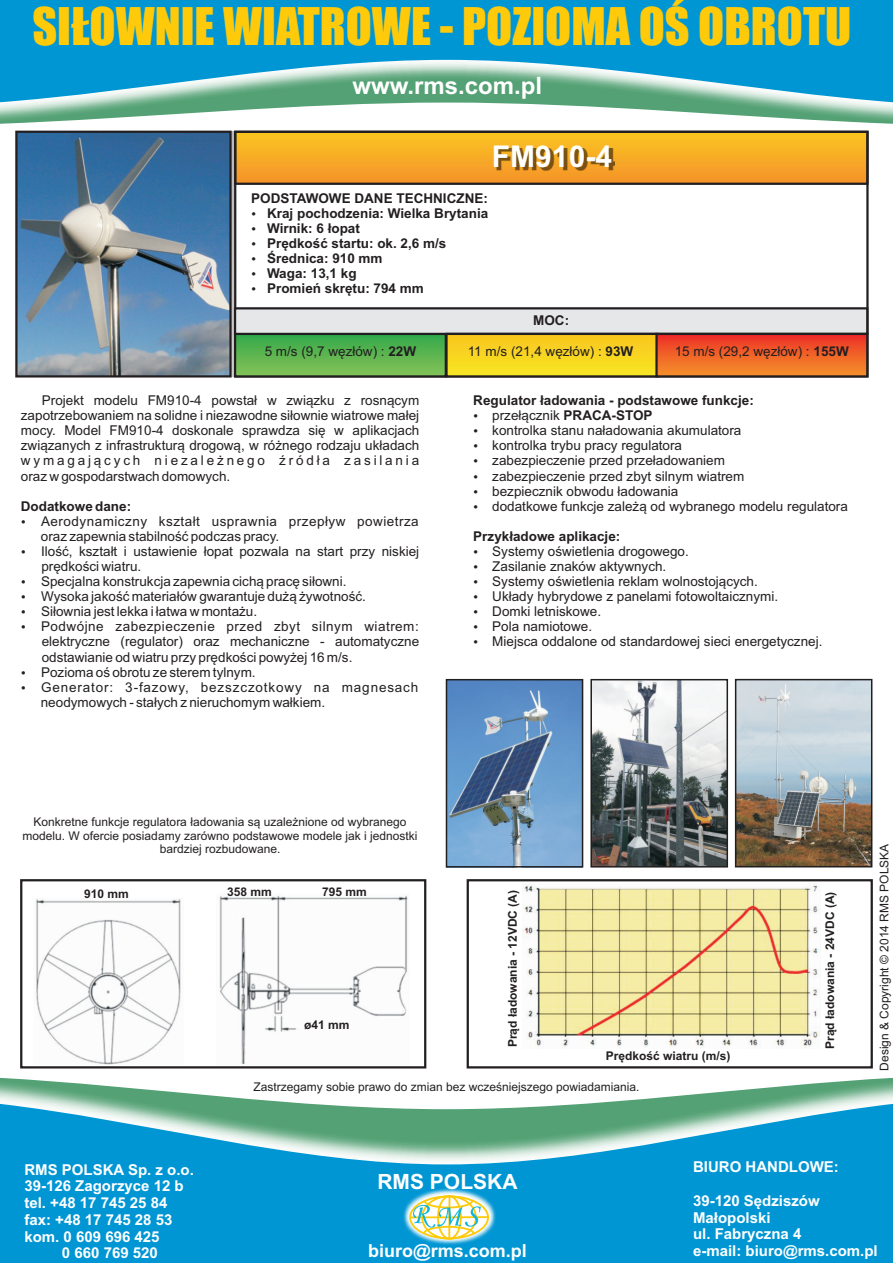
<style>
.page{position:relative;width:893px;height:1263px;background:#fff}
.page>*{position:absolute;margin:0;border:0;box-sizing:border-box;transform-origin:0 0}
.t1{font:48px "Impact";color:#feca0a}
.t2{font:700 30px "Arial";color:#fff}
.t3{font:700 24px "Arial";color:#fff}
.t4{font:700 21px "Arial";color:#fff}
.t5{font:700 18px "Arial";color:#fff}
.t6{font:700 15px/16.8px "Arial";color:#fff}
.t7{font:13.5px/15.1px "Arial";color:#231f20;text-align:justify}
.t8{font:700 13.5px/15.1px "Arial";color:#231f20}
.t9{font:13.5px "Arial";letter-spacing:.035em;color:#231f20}
.t10{font:12px/13.4px "Arial";color:#231f20;text-align:center}
.t11{font:700 12px "Arial";color:#231f20}
.t12{font:11.55px/15.1px "Wingdings";color:#231f20;text-align:justify}
.s1{font-weight:700}
</style>
<div class="page">
<div style="left:235px;top:132px;width:632px;height:52px;background:linear-gradient(to bottom,#fac521,#f4932a)"></div>
<div style="left:494px;top:148px;width:120px;height:23px;background:#231f20;opacity:.59"></div>
<img style="left:522px;top:884px;width:297px;height:164px">
<div style="left:234px;top:131px;width:635px;height:54px;border:2px solid #231f20"></div>
<div style="left:20px;top:879px;width:406px;height:189px;border:2px solid #231f20"></div>
<div style="left:467px;top:879px;width:406px;height:189px;border:2px solid #231f20"></div>
<img style="left:18px;top:134px;width:211px;height:241px">
<div style="left:15px;top:131px;width:217px;height:247px;border:2px solid #231f20"></div>
<img style="left:36px;top:898px;width:145px;height:167px">
<img style="left:219px;top:895px;width:189px;height:170px">
<div style="left:0;top:0;width:893px;height:124px;background:#fff;opacity:.98"></div>
<svg style="left:0;top:0;width:893px;height:103px;background:#23a0c9"></svg>
<div style="left:0;top:1079px;width:893px;height:184px;background:#fff;opacity:.98"></div>
<svg style="left:0;top:1103px;width:893px;height:160px;background:#21a0c9"></svg>
<div style="left:402px;top:1188px;width:94px;height:58px;background:#fff;opacity:.98"></div>
<svg style="left:408px;top:1194px;width:82px;height:46px"></svg>
<div style="left:235px;top:334px;width:211px;height:42px;background:linear-gradient(to bottom,#33a84a,#83c257)"></div>
<div style="left:234px;top:333px;width:213px;height:45px;border:2px solid #231f20"></div>
<svg style="left:233px;top:306px;width:636px;height:30px;background:#cecfd0"></svg>
<div style="left:446px;top:334px;width:211px;height:42px;background:linear-gradient(to bottom,#f9c51e,#f7e524)"></div>
<div style="left:445px;top:333px;width:213px;height:45px;border:2px solid #231f20"></div>
<div style="left:656px;top:334px;width:211px;height:42px;background:linear-gradient(to bottom,#ee2d27,#f4912a)"></div>
<div style="left:655px;top:333px;width:213px;height:45px;border:2px solid #231f20"></div>
<img style="left:593px;top:682px;width:132px;height:182px">
<img style="left:738px;top:682px;width:131px;height:182px">
<img style="left:449px;top:682px;width:131px;height:182px">
<div style="left:735px;top:679px;width:137px;height:188px;border:2px solid #231f20"></div>
<div style="left:590px;top:679px;width:138px;height:188px;border:2px solid #231f20"></div>
<div style="left:446px;top:679px;width:137px;height:188px;border:2px solid #231f20"></div>
<h1 class="t1" style="left:32px;top:7px;width:820px">SIŁOWNIE WIATROWE - POZIOMA OŚ OBROTU</h1>
<h3 class="t3" style="left:352px;top:77px;width:191px">www.rms.com.pl</h3>
<h2 class="t2" style="left:492px;top:145px;width:122px">FM910-4</h2>
<p class="t8" style="left:251px;top:192px;width:238px">PODSTAWOWE DANE TECHNICZNE:</p>
<p class="t8" style="left:267px;top:207px;width:223px">Kraj pochodzenia: Wielka Brytania</p>
<p class="t12" style="left:251px;top:237px;width:36px">•</p>
<p class="t8" style="left:267px;top:222px;width:94px">Wirnik: 6 łopat</p>
<p class="t8" style="left:267px;top:237px;width:181px">Prędkość startu: ok. 2,6 m/s</p>
<p class="t8" style="left:267px;top:252px;width:117px">Średnica: 910 mm</p>
<p class="t12" style="left:251px;top:252px;width:36px">•</p>
<p class="t12" style="left:251px;top:267px;width:36px">•</p>
<p class="t12" style="left:251px;top:282px;width:36px">•</p>
<p class="t8" style="left:267px;top:267px;width:158px">Waga: 13,1 kg<br>Promień skrętu: 794 mm</p>
<p class="t8" style="left:533px;top:314px;width:37px">MOC:</p>
<p class="t7" style="left:265px;top:345px;width:153px">5 m/s (9,7 węzłów) : <span class="s1">22W</span></p>
<p class="t7" style="left:468px;top:345px;width:167px">11 m/s (21,4 węzłów) : <span class="s1">93W</span></p>
<p class="t7" style="left:675px;top:345px;width:176px">15 m/s (29,2 węzłów) : <span class="s1">155W</span></p>
<p class="t8" style="left:473px;top:394px;width:282px">Regulator ładowania - podstawowe funkcje:</p>
<p class="t7" style="left:473px;top:409px;width:181px">•przełącznik <span class="s1">PRACA-STOP</span></p>
<p class="t7" style="left:21px;top:394px;width:400px;text-indent:21px">Projekt modelu FM910-4 powstał w związku z rosnącym zapotrzebowaniem na solidne i niezawodne siłownie wiatrowe małej mocy. Model</p>
<p class="t7" style="left:110px;top:424px;width:56px">FM910-4</p>
<p class="t7" style="left:492px;top:424px;width:251px">kontrolka stanu naładowania akumulatora</p>
<p class="t12" style="left:473px;top:455px;width:36px">•</p>
<p class="t7" style="left:21px;top:424px;width:400px;text-indent:151px">doskonale sprawdza się w aplikacjach związanych z infrastrukturą drogową, w różnego rodzaju układach wymagających niezależnego źródła zasilania oraz w gospodarstwach domowych.</p>
<p class="t8" style="left:21px;top:500px;width:112px">Dodatkowe dane:</p>
<p class="t7" style="left:492px;top:439px;width:191px">kontrolka trybu pracy regulatora</p>
<p class="t7" style="left:492px;top:454px;width:234px">zabezpieczenie przed przeładowaniem</p>
<p class="t7" style="left:492px;top:469px;width:254px">zabezpieczenie przed zbyt silnym wiatrem</p>
<p class="t12" style="left:473px;top:470px;width:36px">•</p>
<p class="t7" style="left:492px;top:485px;width:188px">bezpiecznik obwodu ładowania</p>
<p class="t12" style="left:473px;top:485px;width:36px">•</p>
<p class="t7" style="left:492px;top:500px;width:357px">dodatkowe funkcje zależą od wybranego modelu regulatora</p>
<p class="t12" style="left:473px;top:500px;width:36px">•</p>
<p class="t9" style="left:21px;top:516px;width:399px">•Aerodynamiczny kształt usprawnia przepływ powietrza</p>
<p class="t7" style="left:41px;top:530px;width:240px">oraz zapewnia stabilność podczas pracy.</p>
<p class="t8" style="left:473px;top:530px;width:149px">Przykładowe aplikacje:</p>
<p class="t12" style="left:21px;top:545px;width:36px">•</p>
<p class="t12" style="left:21px;top:575px;width:36px">• • • •</p>
<p class="t7" style="left:41px;top:545px;width:380px">Ilość, kształt i ustawienie łopat pozwala na start przy niskiej</p>
<p class="t7" style="left:492px;top:545px;width:198px">Systemy oświetlenia drogowego.</p>
<p class="t7" style="left:41px;top:560px;width:101px">prędkości wiatru.</p>
<p class="t7" style="left:492px;top:560px;width:176px">Zasilanie znaków aktywnych.</p>
<p class="t7" style="left:41px;top:575px;width:307px">Specjalna konstrukcja zapewnia cichą pracę siłowni.</p>
<p class="t7" style="left:492px;top:575px;width:267px">Systemy oświetlenia reklam wolnostojących.</p>
<p class="t7" style="left:41px;top:590px;width:326px">Wysoka jakość materiałów gwarantuje dużą żywotność.</p>
<p class="t7" style="left:492px;top:590px;width:287px">Układy hybrydowe z panelami fotowoltaicznymi.</p>
<p class="t7" style="left:41px;top:605px;width:218px">Siłownia jest lekka i łatwa w montażu.</p>
<p class="t7" style="left:492px;top:605px;width:332px;text-align:left">Domki letniskowe.<br>Pola namiotowe.<br>Miejsca oddalone od standardowej sieci energetycznej.</p>
<p class="t12" style="left:473px;top:545px;width:36px">• • • • •</p>
<p class="t9" style="left:41px;top:621px;width:379px">Podwójne zabezpieczenie przed zbyt silnym wiatrem:</p>
<p class="t12" style="left:473px;top:620px;width:36px">•</p>
<p class="t7" style="left:42px;top:635px;width:70px">elektryczne</p>
<p class="t7" style="left:121px;top:635px;width:64px">(regulator)</p>
<p class="t7" style="left:193px;top:635px;width:28px">oraz</p>
<p class="t7" style="left:230px;top:635px;width:81px">mechaniczne</p>
<p class="t7" style="left:320px;top:635px;width:6px">-</p>
<p class="t7" style="left:335px;top:635px;width:86px">automatyczne</p>
<p class="t12" style="left:473px;top:636px;width:36px">•</p>
<p class="t7" style="left:42px;top:650px;width:312px">odstawianie od wiatru przy prędkości powyżej 16 m/s.</p>
<p class="t7" style="left:41px;top:665px;width:379px;text-align:left;text-indent:-20px">•Pozioma oś obrotu ze sterem tylnym.<br>Generator: 3-fazowy, bezszczotkowy na magnesach neodymowych - stałych z nieruchomym wałkiem.</p>
<p class="t12" style="left:21px;top:681px;width:36px">•</p>
<p class="t10" style="left:23px;top:816px;width:396px">Konkretne funkcje regulatora ładowania są uzależnione od wybranego modelu. W ofercie posiadamy zarówno podstawowe modele jak i jednostki bardziej rozbudowane.</p>
<p class="t11" style="left:84px;top:889px;width:46px">910 mm</p>
<p class="t11" style="left:227px;top:887px;width:46px">358 mm</p>
<p class="t11" style="left:322px;top:887px;width:46px">795 mm</p>
<p class="t11" style="left:304px;top:1020px;width:47px">ø41 mm</p>
<p class="t11" style="left:508px;top:1047px;width:159px;rotate:-90deg">Prąd ładowania - 12VDC (A)</p>
<p class="t11" style="left:606px;top:1052px;width:126px">Prędkość wiatru (m/s)</p>
<p class="t10" style="left:253px;top:1081px;width:388px">Zastrzegamy sobie prawo do zmian bez wcześniejszego powiadamiania.</p>
<p class="t11" style="left:825px;top:1049px;width:159px;rotate:-90deg">Prąd ładowania - 24VDC (A)</p>
<p class="t10" style="left:878px;top:1070px;width:228px;rotate:-90deg">Design &amp; Copyright © 2014 RMS POLSKA</p>
<p class="t6" style="left:24px;top:1162px;width:171px">RMS POLSKA Sp. z o.o.</p>
<p class="t6" style="left:24px;top:1179px;width:161px">39-126 Zagorzyce 12 b</p>
<p class="t6" style="left:24px;top:1196px;width:145px">tel. +48 17 745 25 84</p>
<p class="t6" style="left:24px;top:1212px;width:150px">fax: +48 17 745 28 53</p>
<p class="t6" style="left:24px;top:1229px;width:137px">kom. 0 609 696 425</p>
<p class="t6" style="left:62px;top:1246px;width:97px">0 660 769 520</p>
<h3 class="t4" style="left:377px;top:1174px;width:142px">RMS POLSKA</h3>
<h3 class="t5" style="left:368px;top:1244px;width:160px">biuro@rms.com.pl</h3>
<p class="t6" style="left:693px;top:1160px;width:147px">BIURO HANDLOWE:</p>
<p class="t6" style="left:693px;top:1193px;width:186px">39-120 Sędziszów<br>Małopolski<br>ul. Fabryczna 4<br>e-mail: biuro@rms.com.pl</p>
</div>
